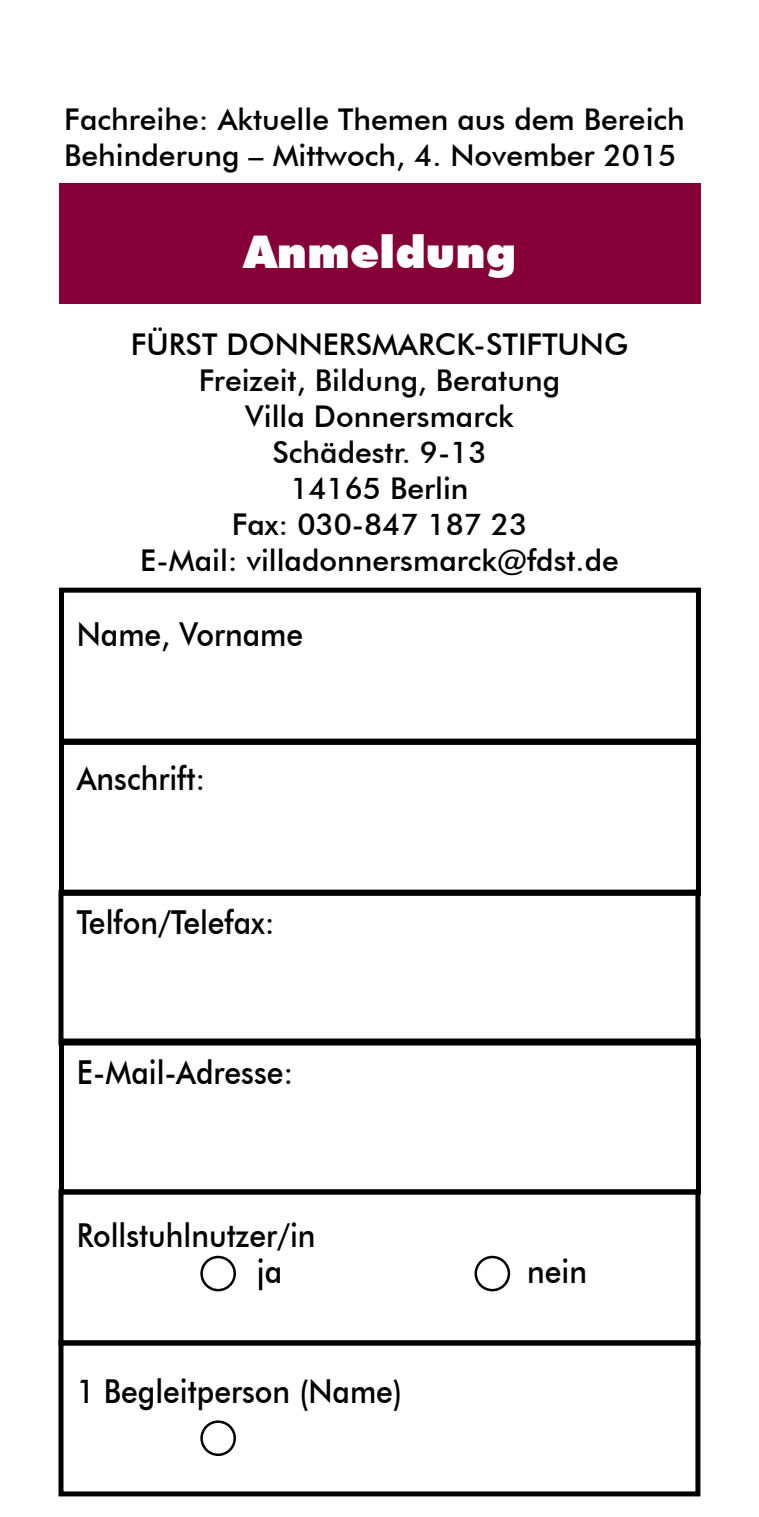
<style>
.page{position:relative;width:759px;height:1517px;background:#fff}
.page>*{position:absolute;margin:0;border:0;box-sizing:border-box;transform-origin:0 0}
.t1{font:900 45px "Futura BT";color:#fff}
.t2{font:500 33px/36px "Futura BT";color:#000;scale:.91 1}
.t3{font:500 30px/36px "Futura BT";color:#000}
</style>
<div class="page">
<div style="left:59px;top:184px;width:641px;height:120px;background:#840036"></div>
<div style="left:59px;top:587px;width:641px;height:156px;border:5px solid #000"></div>
<div style="left:59px;top:740px;width:641px;height:156px;border:5px solid #000"></div>
<div style="left:58px;top:889px;width:642px;height:156px;border:5px solid #000"></div>
<div style="left:59px;top:1038px;width:641px;height:156px;border:5px solid #000"></div>
<div style="left:58px;top:1189px;width:642px;height:156px;border:5px solid #000"></div>
<div style="left:58px;top:1340px;width:642px;height:156px;border:5px solid #000"></div>
<div style="left:200px;top:1255px;width:36px;height:36px;border:2px solid #000;border-radius:50%"></div>
<div style="left:200px;top:1420px;width:36px;height:36px;border:2px solid #000;border-radius:50%"></div>
<div style="left:474px;top:1255px;width:36px;height:36px;border:2px solid #000;border-radius:50%"></div>
<p class="t3" style="left:64px;top:101px;width:621px">Fachreihe: Aktuelle Themen aus dem Bereich<br>Behinderung – Mittwoch, 4. November 2015</p>
<h1 class="t1" style="left:244px;top:225px;width:274px">Anmeldung</h1>
<p class="t3" style="left:131px;top:326px;width:55px">Fürst</p>
<p class="t3" style="left:226px;top:326px;width:44px">Donnersmar</p>
<p class="t3" style="left:434px;top:326px;width:83px">ck-Stift</p>
<p class="t3" style="left:557px;top:326px;width:46px">ung</p>
<p class="t3" style="left:199px;top:362px;width:363px">Freizeit, Bildung, Beratung</p>
<p class="t3" style="left:245px;top:398px;width:270px">Villa Donnersmarck</p>
<p class="t3" style="left:272px;top:434px;width:215px">Schädestr. 9-13</p>
<p class="t3" style="left:290px;top:470px;width:180px">14165 Berlin</p>
<p class="t3" style="left:231px;top:506px;width:297px">Fax: 030-847 187 23</p>
<p class="t3" style="left:140px;top:542px;width:480px">E-Mail: villadonnersmarck@fdst.de</p>
<p class="t2" style="left:77px;top:616px;width:250px">Name, Vorname</p>
<p class="t2" style="left:77px;top:760px;width:143px">Anschrift:</p>
<p class="t2" style="left:77px;top:904px;width:219px">Telfon/Telefax:</p>
<p class="t2" style="left:77px;top:1054px;width:239px">E-Mail-Adresse:</p>
<p class="t2" style="left:257px;top:1216px;width:66px;text-indent:-180px">Rollstuhlnutzer/in ja</p>
<p class="t2" style="left:77px;top:1372px;width:359px">1 Begleitperson (Name)</p>
<p class="t2" style="left:527px;top:1252px;width:67px">nein</p>
</div>
